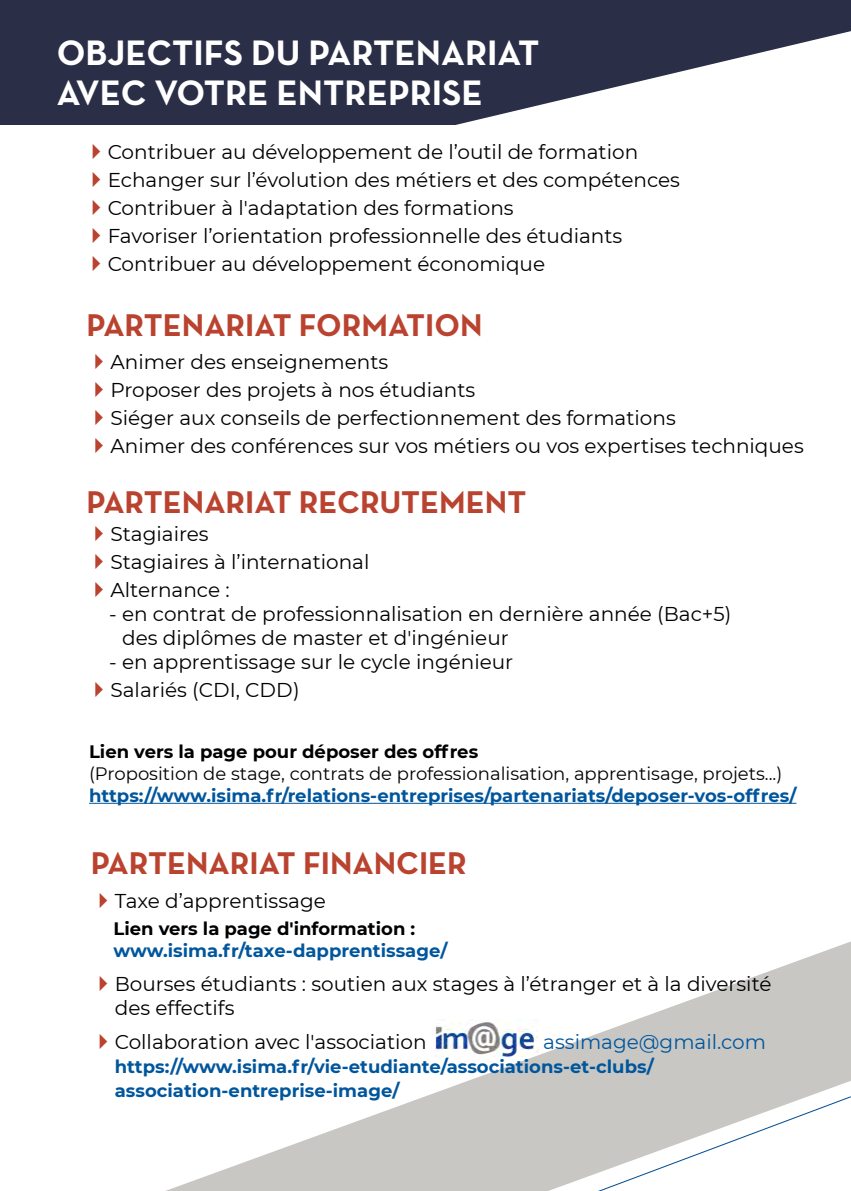
<style>
.page{position:relative;width:851px;height:1191px;background:#fff}
.page>*{position:absolute;margin:0;border:0;box-sizing:border-box;transform-origin:0 0}
.t1{font:700 36px/40px "Neutra Text";color:#fff}
.text_grenat{font:700 32px "Neutra Text";color:#ba4330}
.txt_monts{font:20px/24px "Montserrat";color:#000}
.txt_monts-2{font:20px "Montserrat";color:#00569d}
.txt{font:700 18px/22px "Montserrat";color:#00569d}
.txt_monts-3{font:700 18px/24px "Montserrat";color:#00569d}
.txt-2{font:700 18px "Montserrat";color:#000}
.s1{color:#ba4330}
.s2{color:#000}
.s3{font-weight:400;color:#000}
</style>
<div class="page">
<div style="left:0;top:0;width:850px;height:125px;background:#2a2e46"></div>
<svg style="left:456px;top:31px;width:394px;height:94px"></svg>
<svg style="left:166px;top:942px;width:684px;height:249px"></svg>
<svg style="left:277px;top:1095px;width:573px;height:96px"></svg>
<img style="left:432px;top:1019px;width:106px;height:37px">
<hr style="left:89px;top:803px;width:707px;height:1px;background:#00569d">
<p class="t1" style="left:57px;top:32px;width:484px">OBJECTIFS DU PARTENARIAT<br>AVEC VOTRE ENTREPRISE</p>
<p class="txt_monts" style="left:84px;top:140px;width:556px"><span class="s1">✔</span>Contribuer au développement de l’outil de formation</p>
<p class="txt_monts" style="left:84px;top:168px;width:597px"><span class="s1">✔</span>Echanger sur l’évolution des métiers et des compétences</p>
<p class="txt_monts" style="left:84px;top:196px;width:431px"><span class="s1">✔</span>Contribuer à l'adaptation des formations</p>
<p class="txt_monts" style="left:84px;top:224px;width:540px"><span class="s1">✔</span>Favoriser l’orientation professionnelle des étudiants</p>
<p class="txt_monts" style="left:84px;top:252px;width:463px"><span class="s1">✔</span>Contribuer au développement économique</p>
<p class="text_grenat" style="left:86px;top:305px;width:397px">PARTENARIAT FORMATION</p>
<p class="txt_monts" style="left:86px;top:349px;width:303px"><span class="s1">✔</span>Animer des enseignements</p>
<p class="txt_monts" style="left:86px;top:377px;width:390px"><span class="s1">✔</span>Proposer des projets à nos étudiants</p>
<p class="txt_monts" style="left:86px;top:405px;width:590px"><span class="s1">✔</span>Siéger aux conseils de perfectionnement des formations</p>
<p class="txt_monts" style="left:86px;top:433px;width:718px"><span class="s1">✔</span>Animer des conférences sur vos métiers ou vos expertises techniques</p>
<p class="text_grenat" style="left:86px;top:482px;width:441px">PARTENARIAT RECRUTEMENT</p>
<p class="txt_monts" style="left:86px;top:521px;width:124px"><span class="s1">✔</span>Stagiaires</p>
<p class="txt_monts" style="left:86px;top:549px;width:284px"><span class="s1">✔</span>Stagiaires à l’international</p>
<p class="txt_monts" style="left:86px;top:577px;width:144px"><span class="s1">✔</span>Alternance :</p>
<p class="txt_monts" style="left:122px;top:601px;width:610px;text-indent:-13px">- en contrat de professionnalisation en dernière année (Bac+5) des diplômes de master et d'ingénieur</p>
<p class="txt_monts" style="left:109px;top:649px;width:405px">- en apprentissage sur le cycle ingénieur</p>
<p class="txt_monts" style="left:86px;top:677px;width:214px"><span class="s1">✔</span>Salariés (CDI, CDD)</p>
<p class="txt" style="left:89px;top:739px;width:708px"><span class="s2">Lien vers la page pour déposer des offres<br></span><span class="s3">(Proposition de stage, contrats de professionalisation, apprentisage, projets...) </span>https://www.isima.fr/relations-entreprises/partenariats/deposer-vos-offres/</p>
<p class="text_grenat" style="left:91px;top:843px;width:377px">PARTENARIAT FINANCIER</p>
<p class="txt_monts" style="left:91px;top:888px;width:236px"><span class="s1">✔</span>Taxe d’apprentissage</p>
<p class="txt-2" style="left:113px;top:916px;width:303px">Lien vers la page d'information :</p>
<p class="txt" style="left:113px;top:939px;width:335px">www.isima.fr/taxe-dapprentissage/</p>
<p class="txt_monts" style="left:115px;top:971px;width:658px;text-indent:-24px"><span class="s1">✔</span>Bourses étudiants : soutien aux stages à l’étranger et à la diversité des effectifs</p>
<p class="txt_monts" style="left:91px;top:1029px;width:337px"><span class="s1">✔</span>Collaboration avec l'association</p>
<p class="txt_monts-2" style="left:543px;top:1028px;width:224px">assimage@gmail.com</p>
<p class="txt_monts-3" style="left:115px;top:1053px;width:540px">https://www.isima.fr/vie-etudiante/associations-et-clubs/ association-entreprise-image/</p>
</div>
